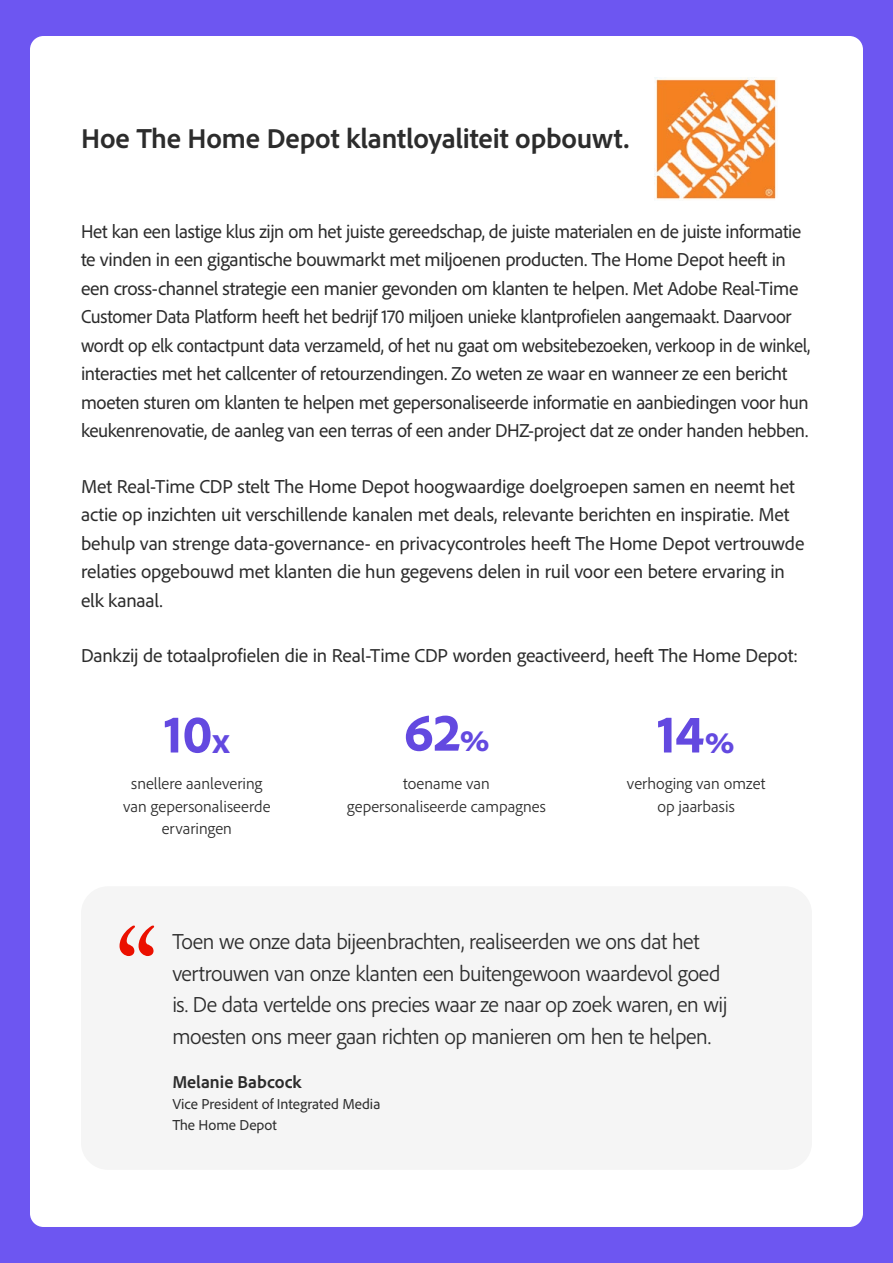
<style>
.page{position:relative;width:893px;height:1263px;background:#6d56f1}
.page>*{position:absolute;margin:0;border:0;box-sizing:border-box;transform-origin:0 0}
.t1{font:800 54.6px "Adobe Clean";color:#6349e0}
.t2{font:700 28.5px "Adobe Clean";letter-spacing:-.005em;color:#2c2c2c}
.t3{font:300 22.5px/31.5px "Adobe Clean";letter-spacing:-.02em;color:#2c2c2c}
.t4{font:19.5px/28.5px "Adobe Clean";letter-spacing:-.015em;color:#2c2c2c}
.t5{font:700 18px "Adobe Clean";color:#2c2c2c}
.t6{font:300 16.5px/22.5px "Adobe Clean";color:#2c2c2c;text-align:center}
.t7{font:15px/21px "Adobe Clean";color:#2c2c2c}
.s1{font-size:35.85px}
</style>
<div class="page">
<div style="left:30px;top:36px;width:833px;height:1191px;background:#fff;border-radius:14px"></div>
<div style="left:81px;top:886px;width:731px;height:284px;background:#f5f5f5;border-radius:27px"></div>
<svg style="left:120px;top:925px;width:34px;height:31px"></svg>
<img style="left:655px;top:78px;width:122px;height:122px">
<h2 class="t2" style="left:81px;top:120px;width:550px">Hoe The Home Depot klantloyaliteit opbouwt.</h2>
<p class="t4" style="left:81px;top:216px;width:731px">Het kan een lastige klus zijn om het juiste gereedschap, de juiste materialen en de juiste informatie te vinden in een gigantische bouwmarkt met miljoenen producten. The Home Depot heeft in een cross-channel strategie een manier gevonden om klanten te helpen. Met Adobe Real-Time Customer Data Platform heeft het bedrijf 170 miljoen unieke klantprofielen aangemaakt. Daarvoor wordt op elk contactpunt data verzameld, of het nu gaat om websitebezoeken, verkoop in de winkel, interacties met het callcenter of retourzendingen. Zo weten ze waar en wanneer ze een bericht moeten sturen om klanten te helpen met gepersonaliseerde informatie en aanbiedingen voor hun keukenrenovatie, de aanleg van een terras of een ander DHZ-project dat ze onder handen hebben.</p>
<p class="t4" style="left:81px;top:471px;width:725px">Met Real-Time CDP stelt The Home Depot hoogwaardige doelgroepen samen en neemt het actie op inzichten uit verschillende kanalen met deals, relevante berichten en inspiratie. Met behulp van strenge data-governance- en privacycontroles heeft The Home Depot vertrouwde relaties opgebouwd met klanten die hun gegevens delen in ruil voor een betere ervaring in elk kanaal.</p>
<p class="t4" style="left:81px;top:641px;width:718px">Dankzij de totaalprofielen die in Real-Time CDP worden geactiveerd, heeft The Home Depot:</p>
<h1 class="t1" style="left:164px;top:698px;width:67px">10<span class="s1">x</span></h1>
<h1 class="t1" style="left:404px;top:696px;width:88px">62<span class="s1">%</span></h1>
<h1 class="t1" style="left:657px;top:698px;width:79px">14<span class="s1">%</span></h1>
<p class="t6" style="left:123px;top:772px;width:149px">snellere aanlevering van gepersonaliseerde ervaringen</p>
<p class="t6" style="left:347px;top:772px;width:201px">toename van gepersonaliseerde campagnes</p>
<p class="t6" style="left:627px;top:772px;width:140px">verhoging van omzet op jaarbasis</p>
<p class="t3" style="left:172px;top:925px;width:557px">Toen we onze data bijeenbrachten, realiseerden we ons dat het vertrouwen van onze klanten een buitengewoon waardevol goed is. De data vertelde ons precies waar ze naar op zoek waren, en wij moesten ons meer gaan richten op manieren om hen te helpen.</p>
<p class="t5" style="left:172px;top:1070px;width:131px">Melanie Babcock</p>
<p class="t7" style="left:172px;top:1093px;width:210px">Vice President of Integrated Media<br>The Home Depot</p>
</div>
